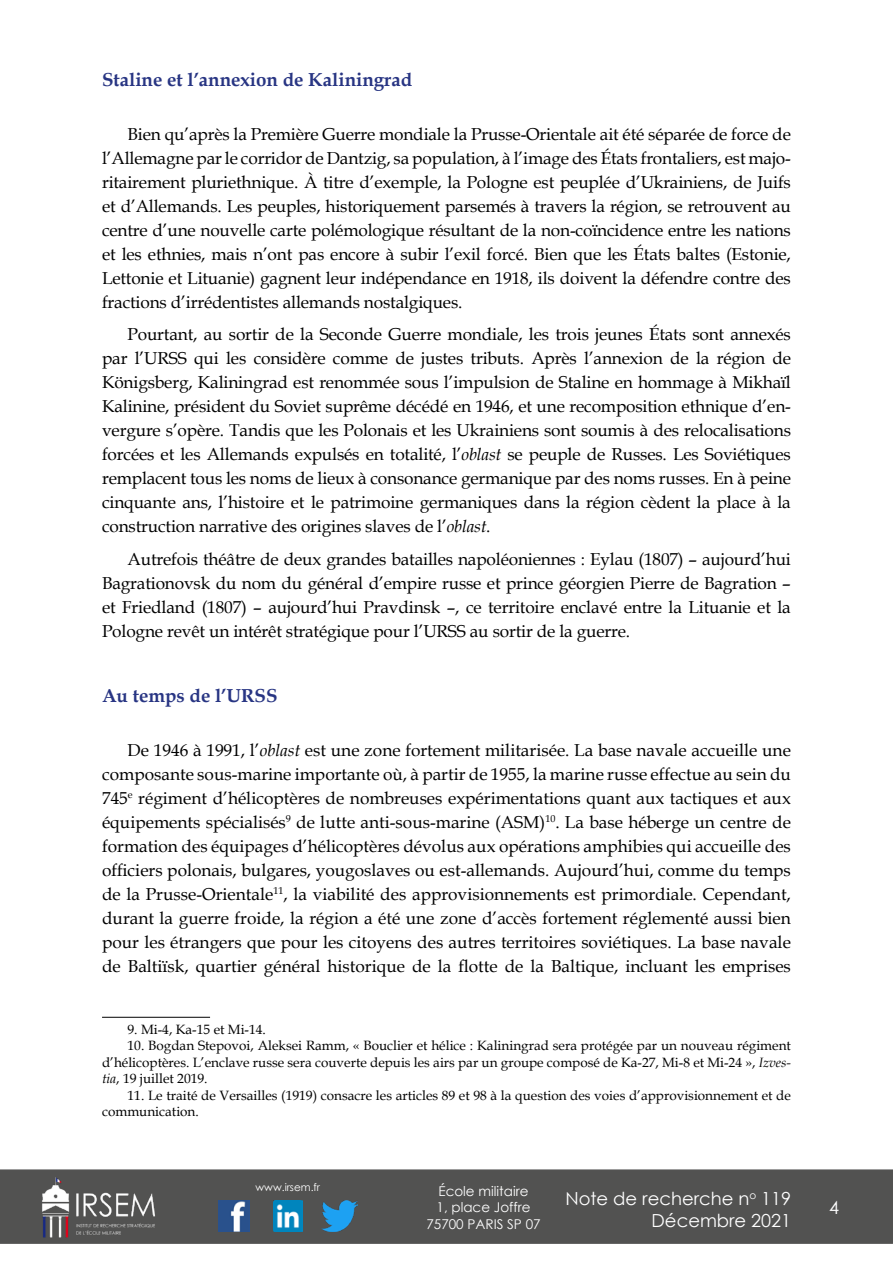
<style>
.page{position:relative;width:893px;height:1263px;background:#fff}
.page>*{position:absolute;margin:0;border:0;box-sizing:border-box;transform-origin:0 0}
.t1{font:700 18.75px "Book Antiqua";color:#283583}
.t2{font:18px/21.6px "Century Gothic";color:#fff;text-align:right}
.t3{font:17.25px/24px "Book Antiqua";letter-spacing:-.01em;color:#000;text-align:justify}
.t4{font:13.5px/16.5px "Book Antiqua";color:#000;text-align:justify}
.t5{font:13.5px/16.2px "Century Gothic";color:#fff;text-align:center}
.t6{font:10.5px "Century Gothic";color:#fff}
.s1{font-style:italic}
</style>
<div class="page">
<div style="left:0;top:1169px;width:893px;height:75px;background:#525251"></div>
<img style="left:39px;top:1169px;width:117px;height:75px">
<img style="left:322px;top:1200px;width:36px;height:32px">
<img style="left:218px;top:1200px;width:31px;height:32px">
<img style="left:274px;top:1200px;width:28px;height:32px">
<hr style="left:102px;top:1017px;width:108px;height:1px;background:#000">
<p class="t1" style="left:102px;top:67px;width:312px">Staline et l’annexion de Kaliningrad</p>
<p class="t3" style="left:102px;top:121px;width:690px;text-indent:26px">Bien qu’après la Première Guerre mondiale la Prusse-Orientale ait été séparée de force de l’Allemagne par le corridor de Dantzig, sa population, à l’image des États frontaliers, est majo&shy;ritairement pluriethnique. À titre d’exemple, la Pologne est peuplée d’Ukrainiens, de Juifs et d’Allemands. Les peuples, historiquement parsemés à travers la région, se retrouvent au centre d’une nouvelle carte polémologique résultant de la non-coïncidence entre les nations et les ethnies, mais n’ont pas encore à subir l’exil forcé. Bien que les États baltes (Estonie, Lettonie et Lituanie) gagnent leur indépendance en 1918, ils doivent la défendre contre des fractions d’irrédentistes allemands nostalgiques.</p>
<p class="t3" style="left:102px;top:322px;width:690px;text-indent:26px">Pourtant, au sortir de la Seconde Guerre mondiale, les trois jeunes États sont annexés par l’URSS qui les considère comme de justes tributs. Après l’annexion de la région de Königsberg, Kaliningrad est renommée sous l’impulsion de Staline en hommage à Mikhaïl Kalinine, président du Soviet suprême décédé en 1946, et une recomposition ethnique d’en&shy;vergure s’opère. Tandis que les Polonais et les Ukrainiens sont soumis à des relocalisations forcées et les Allemands expulsés en totalité, l’<span class="s1">oblast</span> se peuple de Russes. Les Soviétiques remplacent tous les noms de lieux à consonance germanique par des noms russes. En à peine cinquante ans, l’histoire et le patrimoine germaniques dans la région cèdent la place à la construction narrative des origines slaves de l’<span class="s1">oblast</span>.</p>
<p class="t3" style="left:102px;top:546px;width:690px;text-indent:26px">Autrefois théâtre de deux grandes batailles napoléoniennes : Eylau (1807) – aujourd’hui Bagrationovsk du nom du général d’empire russe et prince géorgien Pierre de Bagration – et Friedland (1807) – aujourd’hui Pravdinsk –, ce territoire enclavé entre la Lituanie et la Pologne revêt un intérêt stratégique pour l’URSS au sortir de la guerre.</p>
<p class="t1" style="left:102px;top:683px;width:177px">Au temps de l’URSS</p>
<p class="t3" style="left:102px;top:737px;width:690px;text-indent:26px">De 1946 à 1991, l’<span class="s1">oblast</span> est une zone fortement militarisée. La base navale accueille une composante sous-marine importante où, à partir de 1955, la marine russe effectue au sein du 745<sup>e</sup> régiment d’hélicoptères de nombreuses expérimentations quant aux tactiques et aux équipements spécialisés<sup>9</sup> de lutte anti-sous-marine (ASM)<sup>10</sup>. La base héberge un centre de formation des équipages d’hélicoptères dévolus aux opérations amphibies qui accueille des officiers polonais, bulgares, yougoslaves ou est-allemands. Aujourd’hui, comme du temps de la Prusse-Orientale<sup>11</sup>, la viabilité des approvisionnements est primordiale. Cependant, durant la guerre froide, la région a été une zone d’accès fortement réglementé aussi bien pour les étrangers que pour les citoyens des autres territoires soviétiques. La base navale de Baltiïsk, quartier général historique de la flotte de la Baltique, incluant les emprises</p>
<p class="t4" style="left:128px;top:1020px;width:140px">9. Mi-4, Ka-15 et Mi-14.</p>
<p class="t4" style="left:102px;top:1037px;width:690px;text-indent:26px">10. Bogdan Stepovoi, Aleksei Ramm, « Bouclier et hélice : Kaliningrad sera protégée par un nouveau régiment d’hélicoptères. L’enclave russe sera couverte depuis les airs par un groupe composé de Ka-27, Mi-8 et Mi-24 », <span class="s1">Izves&shy;tia</span>, 19 juillet 2019.</p>
<p class="t4" style="left:102px;top:1086px;width:690px;text-indent:26px">11. Le traité de Versailles (1919) consacre les articles 89 et 98 à la question des voies d’approvisionnement et de communication.</p>
<p class="t6" style="left:256px;top:1179px;width:66px">www.irsem.fr</p>
<p class="t5" style="left:426px;top:1183px;width:116px">École militaire<br>1, place Joffre<br>75700 PARIS SP 07</p>
<p class="t2" style="left:565px;top:1187px;width:227px">Note de recherche n<sup>o</sup> 119<br>Décembre 2021</p>
<p class="t2" style="left:829px;top:1196px;width:11px">4</p>
</div>
